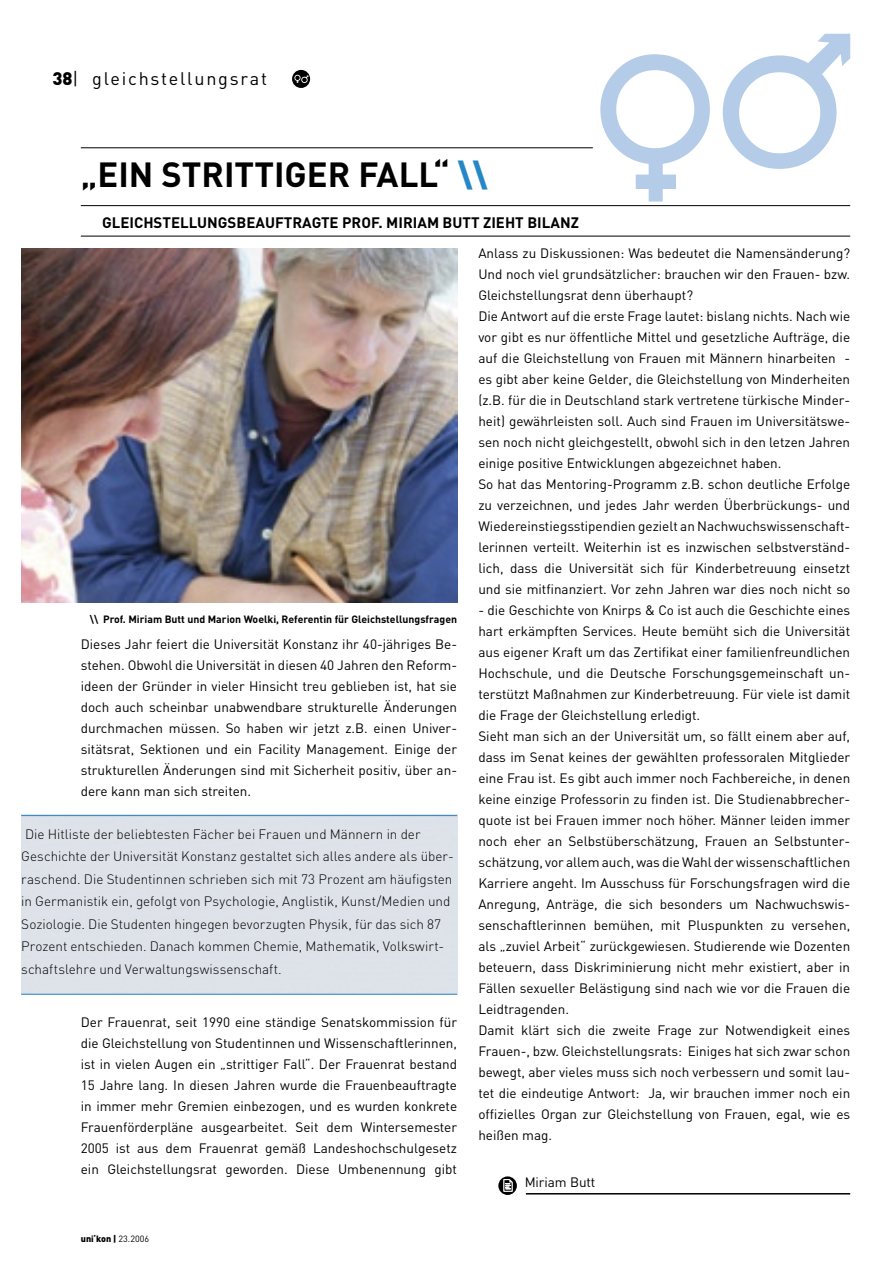
<style>
.page{position:relative;width:893px;height:1263px;background:#fff}
.page>*{position:absolute;margin:0;border:0;box-sizing:border-box;transform-origin:0 0}
.t1{font:700 34.5px "DIN";color:#000}
.t2{font:18px "DIN";letter-spacing:.1em;color:#000}
.t3{font:900 18px "DIN";color:#000}
.t4{font:700 15px "DIN";color:#000}
.t5{font:13.5px/21px "DIN";color:#000;text-align:justify}
.t6{font:300 13.5px/22.5px "DIN";color:#000}
.t7{font:700 10.5px "DIN";color:#000}
.t8{font:900 9px "DIN";color:#000}
.t9{font:900 6px "DIN";color:#000;scale:1.27 1}
.s1{font-weight:400}
.s2{font-weight:900;color:#2587c6}
</style>
<div class="page">
<hr style="left:81px;top:236px;width:769px;height:1px;background:#000">
<hr style="left:81px;top:205px;width:769px;height:1px;background:#000">
<hr style="left:81px;top:147px;width:512px;height:1px;background:#000">
<img style="left:21px;top:248px;width:436px;height:355px">
<hr style="left:526px;top:1193px;width:324px;height:1px;background:#000">
<svg style="left:498px;top:1176px;width:19px;height:19px"></svg>
<svg style="left:503px;top:1179px;width:10px;height:13px"></svg>
<hr style="left:21px;top:815px;width:436px;height:1px;background:#2587c6">
<hr style="left:21px;top:994px;width:436px;height:1px;background:#2587c6">
<svg style="left:292px;top:70px;width:18px;height:18px"></svg>
<svg style="left:294px;top:75px;width:14px;height:8px"></svg>
<svg style="left:600px;top:54px;width:110px;height:148px"></svg>
<svg style="left:723px;top:34px;width:127px;height:135px"></svg>
<h2 class="t3" style="left:52px;top:67px;width:27px">38<span class="s1">|</span></h2>
<h2 class="t2" style="left:92px;top:67px;width:176px">gleichstellungsrat</h2>
<h1 class="t1" style="left:81px;top:152px;width:408px">„EIN STRITTIGER FALL“ <span class="s2">\\</span></h1>
<p class="t4" style="left:102px;top:212px;width:478px">GLEICHSTELLUNGSBEAUFTRAGTE PROF. MIRIAM BUTT ZIEHT BILANZ</p>
<p class="t7" style="left:90px;top:612px;width:369px">\\ Prof. Miriam Butt und Marion Woelki, Referentin für Gleichstellungsfragen</p>
<p class="t5" style="left:81px;top:634px;width:378px">Dieses Jahr feiert die Universität Konstanz ihr 40-jähriges Be&shy;stehen. Obwohl die Universität in diesen 40 Jahren den Reform&shy;ideen der Gründer in vieler Hinsicht treu geblieben ist, hat sie doch auch scheinbar unabwendbare strukturelle Änderungen durchmachen müssen. So haben wir jetzt z.B. einen Univer&shy;sitätsrat, Sektionen und ein Facility Management. Einige der strukturellen Änderungen sind mit Sicherheit positiv, über an&shy;dere kann man sich streiten.</p>
<p class="t6" style="left:21px;top:822px;width:434px">Die Hitliste der beliebtesten Fächer bei Frauen und Männern in der Geschichte der Universität Konstanz gestaltet sich alles andere als über&shy;raschend. Die Studentinnen schrieben sich mit 73 Prozent am häufigsten in Germanistik ein, gefolgt von Psychologie, Anglistik, Kunst/Medien und Soziologie. Die Studenten hingegen bevorzugten Physik, für das sich 87<br>Prozent entschieden. Danach kommen Chemie, Mathematik, Volkswirt&shy;schaftslehre und Verwaltungswissenschaft.</p>
<p class="t5" style="left:81px;top:1012px;width:378px">Der Frauenrat, seit 1990 eine ständige Senatskommission für die Gleichstellung von Studentinnen und Wissenschaftlerinnen, ist in vielen Augen ein „strittiger Fall“. Der Frauenrat bestand 15 Jahre lang. In diesen Jahren wurde die Frauenbeauftragte in immer mehr Gremien einbezogen, und es wurden konkrete Frauenförderpläne ausgearbeitet. Seit dem Wintersemester 2005 ist aus dem Frauenrat gemäß Landeshochschulgesetz ein Gleichstellungsrat geworden. Diese Umbenennung gibt</p>
<p class="t8" style="left:81px;top:1232px;width:70px">uni kon | <span class="s1">23.2006</span></p>
<p class="t9" style="left:94px;top:1230px;width:3px">,</p>
<p class="t5" style="left:478px;top:242px;width:373px;text-align:left">Anlass zu Diskussionen: Was bedeutet die Namensänderung?<br>Und noch viel grundsätzlicher: brauchen wir den Frauen- bzw.<br>Gleichstellungsrat denn überhaupt?<br>Die Antwort auf die erste Frage lautet: bislang nichts. Nach wie vor gibt es nur öffentliche Mittel und gesetzliche Aufträge, die auf die Gleichstellung von Frauen mit Männern hinarbeiten - es gibt aber keine Gelder, die Gleichstellung von Minderheiten (z.B. für die in Deutschland stark vertretene türkische Minder&shy;heit) gewährleisten soll. Auch sind Frauen im Universitätswe&shy;sen noch nicht gleichgestellt, obwohl sich in den letzen Jahren einige positive Entwicklungen abgezeichnet haben.<br>So hat das Mentoring-Programm z.B. schon deutliche Erfolge zu verzeichnen, und jedes Jahr werden Überbrückungs- und Wiedereinstiegsstipendien gezielt an Nachwuchswissenschaft&shy;lerinnen verteilt. Weiterhin ist es inzwischen selbstverständ&shy;lich, dass die Universität sich für Kinderbetreuung einsetzt und sie mitfinanziert. Vor zehn Jahren war dies noch nicht so</p>
<p class="t5" style="left:478px;top:599px;width:373px;text-align:left">- die Geschichte von Knirps &amp; Co ist auch die Geschichte eines hart erkämpften Services. Heute bemüht sich die Universität aus eigener Kraft um das Zertifikat einer familienfreundlichen Hochschule, und die Deutsche Forschungsgemeinschaft un&shy;terstützt Maßnahmen zur Kinderbetreuung. Für viele ist damit die Frage der Gleichstellung erledigt.<br>Sieht man sich an der Universität um, so fällt einem aber auf, dass im Senat keines der gewählten professoralen Mitglieder eine Frau ist. Es gibt auch immer noch Fachbereiche, in denen keine einzige Professorin zu finden ist. Die Studienabbrecher&shy;quote ist bei Frauen immer noch höher. Männer leiden immer noch eher an Selbstüberschätzung, Frauen an Selbstunter&shy;schätzung, vor allem auch, was die Wahl der wissenschaftlichen Karriere angeht. Im Ausschuss für Forschungsfragen wird die Anregung, Anträge, die sich besonders um Nachwuchswis&shy;senschaftlerinnen bemühen, mit Pluspunkten zu versehen, als „zuviel Arbeit“ zurückgewiesen. Studierende wie Dozenten beteuern, dass Diskriminierung nicht mehr existiert, aber in Fällen sexueller Belästigung sind nach wie vor die Frauen die Leidtragenden.<br>Damit klärt sich die zweite Frage zur Notwendigkeit eines Frauen-, bzw. Gleichstellungsrats: Einiges hat sich zwar schon bewegt, aber vieles muss sich noch verbessern und somit lau&shy;tet die eindeutige Antwort: Ja, wir brauchen immer noch ein offizielles Organ zur Gleichstellung von Frauen, egal, wie es heißen mag.</p>
<p class="t5" style="left:525px;top:1171px;width:72px">Miriam Butt</p>
</div>
